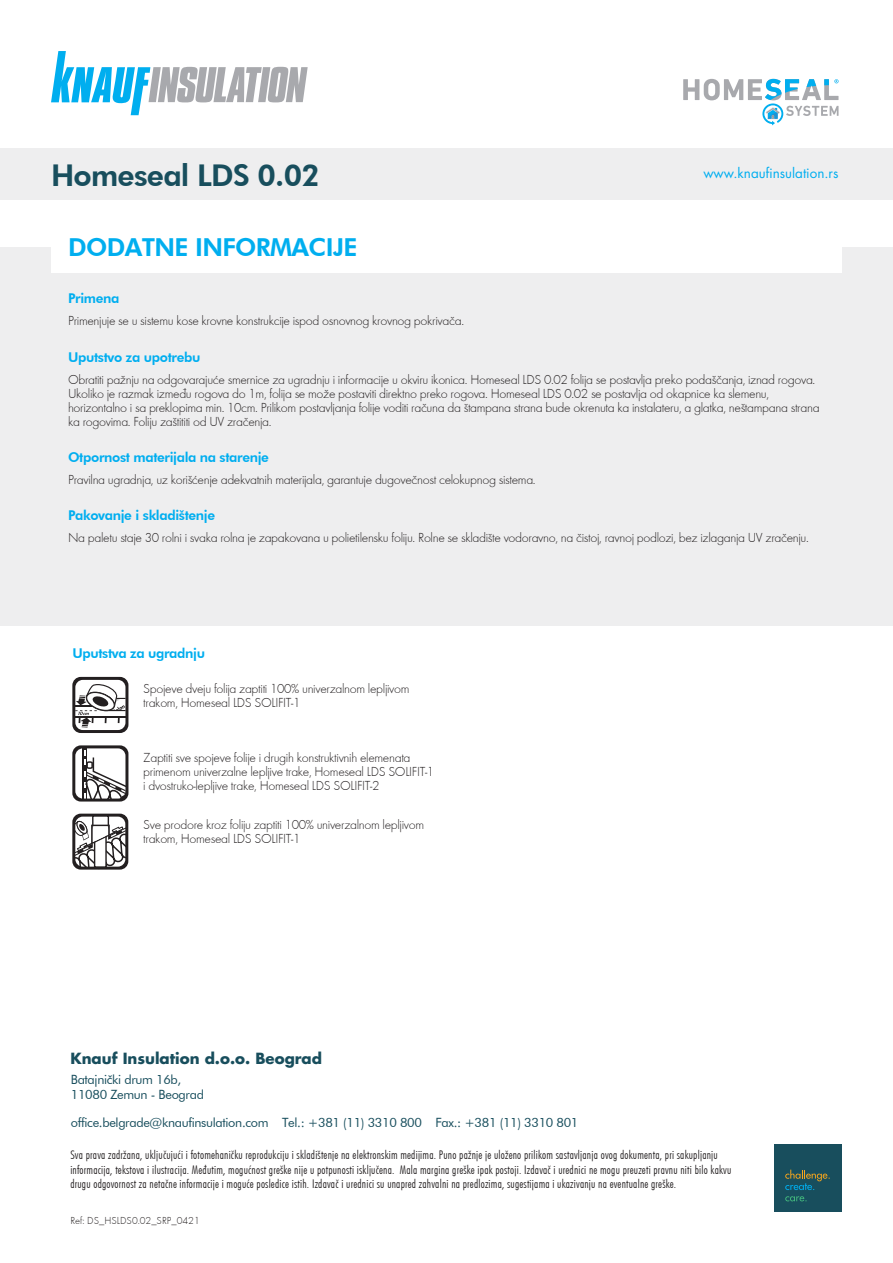
<style>
.page{position:relative;width:893px;height:1263px;background:#fff}
.page>*{position:absolute;margin:0;border:0;box-sizing:border-box;transform-origin:0 0}
.t1{font:800 30px "Futura BT";letter-spacing:-.025em;color:#184e5d}
.t2{font:800 24.75px "Futura BT";letter-spacing:-.025em;color:#00aeef}
.t3{font:700 15px "Futura Std";color:#184e5d}
.t4{font:13.5px/14.2px "Futura TEE Ligh";letter-spacing:-.025em;color:#231f20}
.t5{font:800 13.5px "Futura BT";letter-spacing:-.025em;color:#00aeef}
.t6{font:13.5px "Futura Std";color:#00aeef}
.t7{font:12.75px/14.4px "Futura BT";letter-spacing:-.025em;color:#184e5d}
.t8{font:12px/14.4px "Futura Light Cond";letter-spacing:.02em;color:#231f20}
.t9{font:10.5px "Futura TEE Ligh";color:#231f20}
</style>
<div class="page">
<div style="left:0;top:247px;width:893px;height:379px;background:#eeeeef"></div>
<div style="left:51px;top:221px;width:791px;height:51px;background:#fff"></div>
<svg style="left:72px;top:677px;width:56px;height:56px"></svg>
<svg style="left:72px;top:745px;width:56px;height:56px"></svg>
<svg style="left:72px;top:814px;width:57px;height:56px"></svg>
<svg style="left:51px;top:51px;width:257px;height:64px"></svg>
<div style="left:0;top:149px;width:893px;height:51px;background:#eeeeef"></div>
<div style="left:774px;top:1144px;width:68px;height:68px;background:#184e5d"></div>
<svg style="left:785px;top:1170px;width:45px;height:20px"></svg>
<svg style="left:785px;top:1196px;width:22px;height:5px"></svg>
<svg style="left:683px;top:79px;width:155px;height:46px"></svg>
<h1 class="t1" style="left:51px;top:157px;width:270px">Homeseal LDS 0.02</h1>
<h2 class="t2" style="left:68px;top:232px;width:291px">DODATNE INFORMACIJE</h2>
<p class="t6" style="left:703px;top:164px;width:137px">www.knaufinsulation.rs</p>
<p class="t5" style="left:68px;top:290px;width:53px">Primena</p>
<p class="t4" style="left:68px;top:314px;width:398px">Primenjuje se u sistemu kose krovne konstrukcije ispod osnovnog krovnog pokrivača.</p>
<p class="t5" style="left:68px;top:349px;width:134px">Uputstvo za upotrebu</p>
<p class="t4" style="left:68px;top:372px;width:753px">Obratiti pažnju na odgovarajuće smernice za ugradnju i informacije u okviru ikonica. Homeseal LDS 0.02 folija se postavlja preko podaščanja, iznad rogova.<br>Ukoliko je razmak između rogova do 1m, folija se može postaviti direktno preko rogova. Homeseal LDS 0.02 se postavlja od okapnice ka slemenu, horizontalno i sa preklopima min. 10cm. Prilikom postavljanja folije voditi računa da štampana strana bude okrenuta ka instalateru, a glatka, neštampana strana ka rogovima. Foliju zaštititi od UV zračenja.</p>
<p class="t5" style="left:68px;top:449px;width:202px">Otpornost materijala na starenje</p>
<p class="t4" style="left:68px;top:472px;width:469px">Pravilna ugradnja, uz korišćenje adekvatnih materijala, garantuje dugovečnost celokupnog sistema.</p>
<p class="t5" style="left:68px;top:507px;width:149px">Pakovanje i skladištenje</p>
<p class="t4" style="left:68px;top:531px;width:742px">Na paletu staje 30 rolni i svaka rolna je zapakovana u polietilensku foliju. Rolne se skladište vodoravno, na čistoj, ravnoj podlozi, bez izlaganja UV zračenju.</p>
<p class="t5" style="left:72px;top:645px;width:134px">Uputstva za ugradnju</p>
<p class="t4" style="left:143px;top:682px;width:268px">Spojeve dveju folija zaptiti 100% univerzalnom lepljivom trakom, Homeseal LDS SOLIFIT-1</p>
<p class="t4" style="left:143px;top:750px;width:293px">Zaptiti sve spojeve folije i drugih konstruktivnih elemenata primenom univerzalne lepljive trake, Homeseal LDS SOLIFIT-1 i dvostruko-lepljive trake, Homeseal LDS SOLIFIT-2</p>
<p class="t4" style="left:143px;top:817px;width:282px">Sve prodore kroz foliju zaptiti 100% univerzalnom lepljivom trakom, Homeseal LDS SOLIFIT-1</p>
<p class="t3" style="left:70px;top:1048px;width:253px">Knauf Insulation d.o.o. Beograd</p>
<p class="t7" style="left:71px;top:1072px;width:135px">Batajnički drum 16b,<br>11080 Zemun - Beograd</p>
<p class="t7" style="left:71px;top:1115px;width:509px">office.belgrade@knaufinsulation.com Tel.: +381 (11) 3310 800 Fax.: +381 (11) 3310 801</p>
<p class="t8" style="left:70px;top:1148px;width:662px">Sva prava zadržana, uključujući i fotomehaničku reprodukciju i skladištenje na elektronskim medijima. Puno pažnje je uloženo prilikom sastavljanja ovog dokumenta, pri sakupljanju informacija, tekstova i ilustracija. Međutim, mogućnost greške nije u potpunosti isključena. Mala margina greške ipak postoji. Izdavač i urednici ne mogu preuzeti pravnu niti bilo kakvu drugu odgovornost za netačne informacije i moguće posledice istih. Izdavač i urednici su unapred zahvalni na predlozima, sugestijama i ukazivanju na eventualne greške.</p>
<p class="t9" style="left:70px;top:1214px;width:131px">Ref: DS_HSLDS0.02_SRP_0421</p>
</div>
